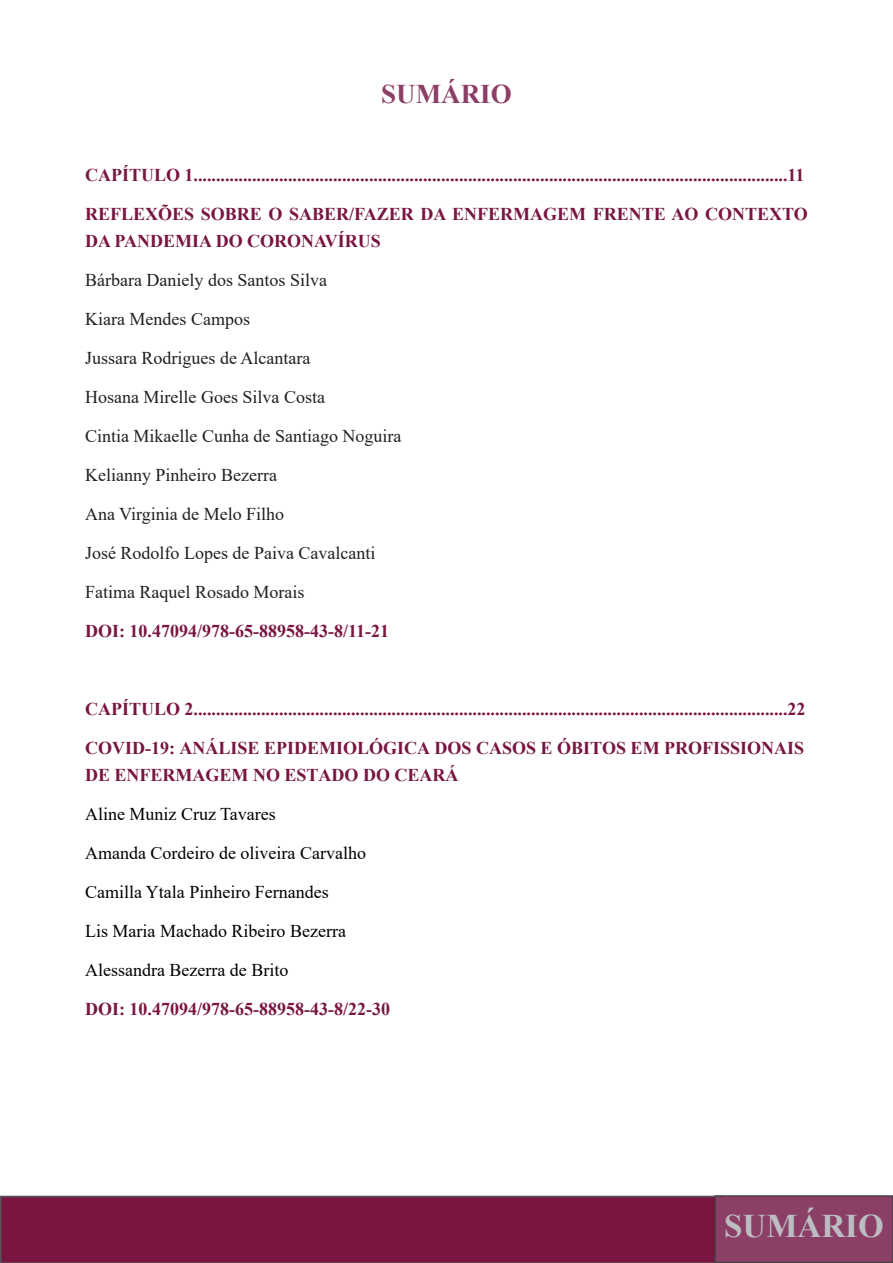
<style>
.page{position:relative;width:893px;height:1263px;background:#fff}
.page>*{position:absolute;margin:0;border:0;box-sizing:border-box;transform-origin:0 0}
.t1{font:700 33px "Times New Roman";color:#bcbdc0}
.t2{font:700 27px "Times New Roman";color:#8c3f66}
.t3{font:700 18px/27px "Times New Roman";color:#781641}
.t4{font:18px "Times New Roman";color:#231f20}
.t5{font:18px "Times New Roman";color:#000}
</style>
<div class="page">
<div style="left:0;top:1196px;width:723px;height:67px;background:#781641;border:2px solid #555"></div>
<div style="left:715px;top:1196px;width:178px;height:66px;background:#8c3f66"></div>
<div style="left:714px;top:1195px;width:179px;height:68px;border:2px solid #414141"></div>
<p class="t2" style="left:381px;top:75px;width:132px">SUMÁRIO</p>
<p class="t3" style="left:85px;top:161px;width:721px">CAPÍTULO 1....................................................................................................................................11</p>
<p class="t3" style="left:85px;top:200px;width:724px">REFLEXÕES SOBRE O SABER/FAZER DA ENFERMAGEM FRENTE AO CONTEXTO<br>DA PANDEMIA DO CORONAVÍRUS</p>
<p class="t4" style="left:85px;top:268px;width:243px">Bárbara Daniely dos Santos Silva</p>
<p class="t4" style="left:85px;top:307px;width:166px">Kiara Mendes Campos</p>
<p class="t4" style="left:85px;top:346px;width:227px">Jussara Rodrigues de Alcantara</p>
<p class="t4" style="left:85px;top:385px;width:241px">Hosana Mirelle Goes Silva Costa</p>
<p class="t4" style="left:85px;top:424px;width:318px">Cintia Mikaelle Cunha de Santiago Noguira</p>
<p class="t4" style="left:85px;top:463px;width:193px">Kelianny Pinheiro Bezerra</p>
<p class="t4" style="left:85px;top:502px;width:201px">Ana Virginia de Melo Filho</p>
<p class="t4" style="left:85px;top:541px;width:292px">José Rodolfo Lopes de Paiva Cavalcanti</p>
<p class="t4" style="left:85px;top:580px;width:221px">Fatima Raquel Rosado Morais</p>
<p class="t3" style="left:85px;top:617px;width:305px">DOI: 10.47094/978-65-88958-43-8/11-21</p>
<p class="t3" style="left:85px;top:695px;width:722px">CAPÍTULO 2....................................................................................................................................22</p>
<p class="t3" style="left:85px;top:734px;width:721px">COVID-19: ANÁLISE EPIDEMIOLÓGICA DOS CASOS E ÓBITOS EM PROFISSIONAIS<br>DE ENFERMAGEM NO ESTADO DO CEARÁ</p>
<p class="t5" style="left:85px;top:802px;width:192px">Aline Muniz Cruz Tavares</p>
<p class="t5" style="left:85px;top:841px;width:282px">Amanda Cordeiro de oliveira Carvalho</p>
<p class="t5" style="left:85px;top:880px;width:245px">Camilla Ytala Pinheiro Fernandes</p>
<p class="t5" style="left:85px;top:919px;width:262px">Lis Maria Machado Ribeiro Bezerra</p>
<p class="t5" style="left:85px;top:958px;width:205px">Alessandra Bezerra de Brito</p>
<p class="t3" style="left:85px;top:995px;width:306px">DOI: 10.47094/978-65-88958-43-8/22-30</p>
<h1 class="t1" style="left:724px;top:1202px;width:161px">SUMÁRIO</h1>
</div>
